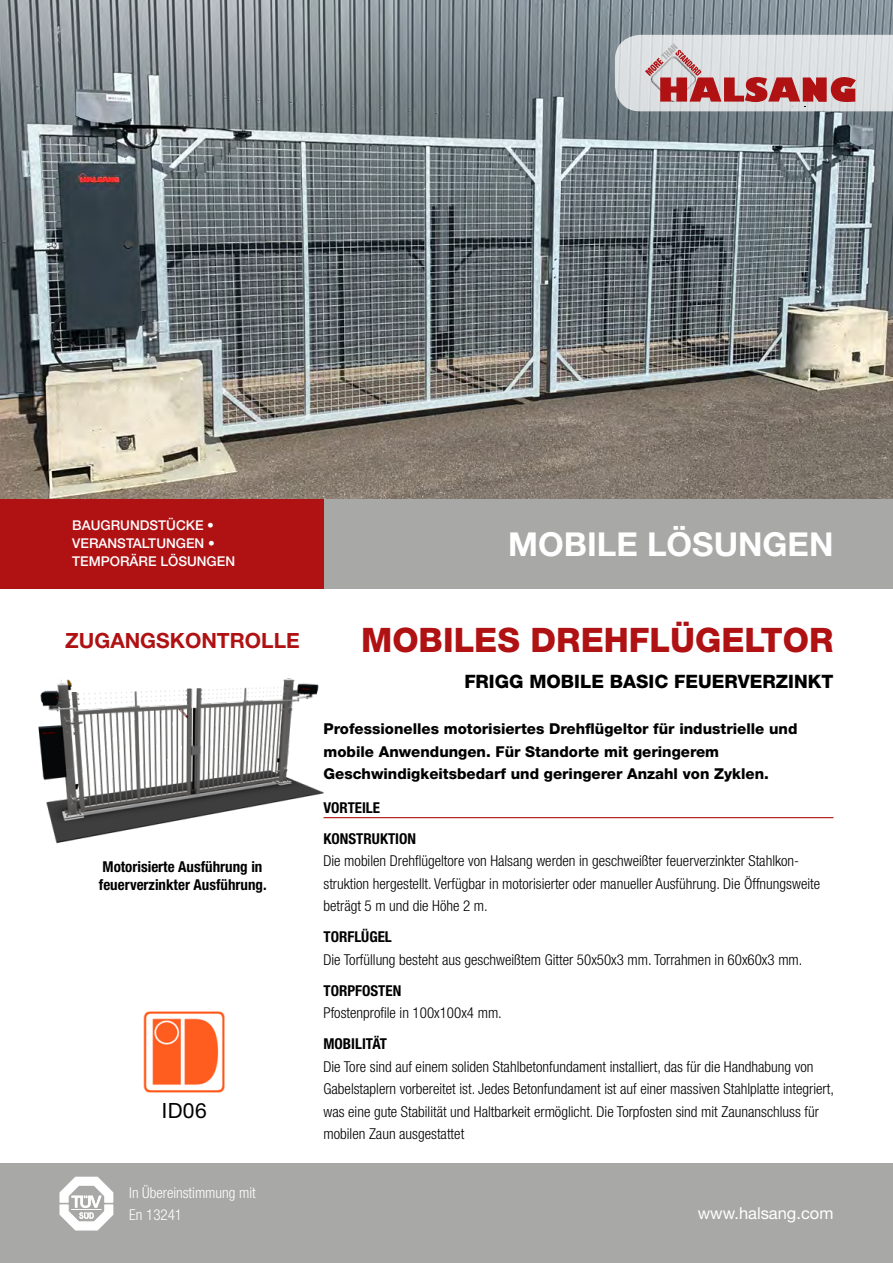
<style>
.page{position:relative;width:893px;height:1263px;background:#fff}
.page>*{position:absolute;margin:0;border:0;box-sizing:border-box;transform-origin:0 0}
.t1{font:800 33.75px "Helvetica Neue LT Std";color:#b01113}
.t2{font:700 33px "Helvetica Neue LT Std";color:#fff}
.t3{font:700 21px "Helvetica Neue LT Std";color:#b01113}
.t4{font:21px "Helvetica Neue LT Std";color:#000}
.t5{font:800 18.45px "Helvetica Neue LT Std";color:#000}
.t6{font:16.5px "Helvetica Neue LT Std";color:#fff}
.t7{font:300 condensed 15px/22.5px "Helvetica Neue LT Std";color:#000}
.t8{font:800 15px/22.5px "Helvetica Neue LT Std";color:#000}
.t9{font:700 condensed 15px/18px "Helvetica Neue LT Std";color:#000}
.t10{font:300 condensed 15px/22.5px "Helvetica Neue LT Std";color:#fff}
.t11{font:500 13.5px/18px "Helvetica Neue LT Std";color:#fff}
</style>
<div class="page">
<div style="left:0;top:1164px;width:893px;height:99px;background:#a8a8a7"></div>
<div style="left:0;top:499px;width:893px;height:90px;background:#a8a8a7"></div>
<div style="left:0;top:499px;width:323px;height:90px;background:#b01113"></div>
<svg style="left:60px;top:1177px;width:53px;height:53px"></svg>
<img style="left:0;top:0;width:893px;height:499px">
<img style="left:143px;top:1011px;width:82px;height:82px">
<hr style="left:323px;top:817px;width:510px;height:1px;background:#b01113">
<img style="left:38px;top:678px;width:288px;height:166px">
<svg style="left:615px;top:35px;width:278px;height:76px;background:#d3babc"></svg>
<p class="t11" style="left:72px;top:516px;width:164px">BAUGRUNDSTÜCKE •<br>VERANSTALTUNGEN •<br>TEMPORÄRE LÖSUNGEN</p>
<h3 class="t3" style="left:65px;top:627px;width:236px">ZUGANGSKONTROLLE</h3>
<p class="t9" style="left:99px;top:858px;width:169px">Motorisierte Ausführung in feuerverzinkter Ausführung.</p>
<h3 class="t4" style="left:162px;top:1098px;width:47px">ID06</h3>
<p class="t10" style="left:129px;top:1181px;width:128px">In Übereinstimmung mit<br>En 13241</p>
<h2 class="t2" style="left:508px;top:523px;width:327px">MOBILE LÖSUNGEN</h2>
<h1 class="t1" style="left:361px;top:620px;width:474px">MOBILES DREHFLÜGELTOR</h1>
<p class="t5" style="left:464px;top:670px;width:371px">FRIGG MOBILE BASIC FEUERVERZINKT</p>
<p class="t8" style="left:323px;top:717px;width:475px">Professionelles motorisiertes Drehflügeltor für industrielle und mobile Anwendungen. Für Standorte mit geringerem<br>Geschwindigkeitsbedarf und geringerer Anzahl von Zyklen.</p>
<p class="t9" style="left:323px;top:792px;width:94px;line-height:31px">VORTEILE<br>KONSTRUKTION</p>
<p class="t7" style="left:323px;top:850px;width:498px">Die mobilen Drehflügeltore von Halsang werden in geschweißter feuerverzinkter Stahlkon&shy;struktion hergestellt. Verfügbar in motorisierter oder manueller Ausführung. Die Öffnungsweite beträgt 5 m und die Höhe 2 m.</p>
<p class="t9" style="left:323px;top:928px;width:70px">TORFLÜGEL</p>
<p class="t7" style="left:323px;top:948px;width:480px">Die Torfüllung besteht aus geschweißtem Gitter 50x50x3 mm. Torrahmen in 60x60x3 mm.</p>
<p class="t9" style="left:323px;top:981px;width:79px">TORPFOSTEN</p>
<p class="t7" style="left:323px;top:1002px;width:180px">Pfostenprofile in 100x100x4 mm.</p>
<p class="t9" style="left:323px;top:1035px;width:65px">MOBILITÄT</p>
<p class="t7" style="left:323px;top:1055px;width:512px">Die Tore sind auf einem soliden Stahlbetonfundament installiert, das für die Handhabung von Gabelstaplern vorbereitet ist. Jedes Betonfundament ist auf einer massiven Stahlplatte integriert, was eine gute Stabilität und Haltbarkeit ermöglicht. Die Torpfosten sind mit Zaunanschluss für mobilen Zaun ausgestattet</p>
<p class="t6" style="left:698px;top:1203px;width:137px">www.halsang.com</p>
</div>
